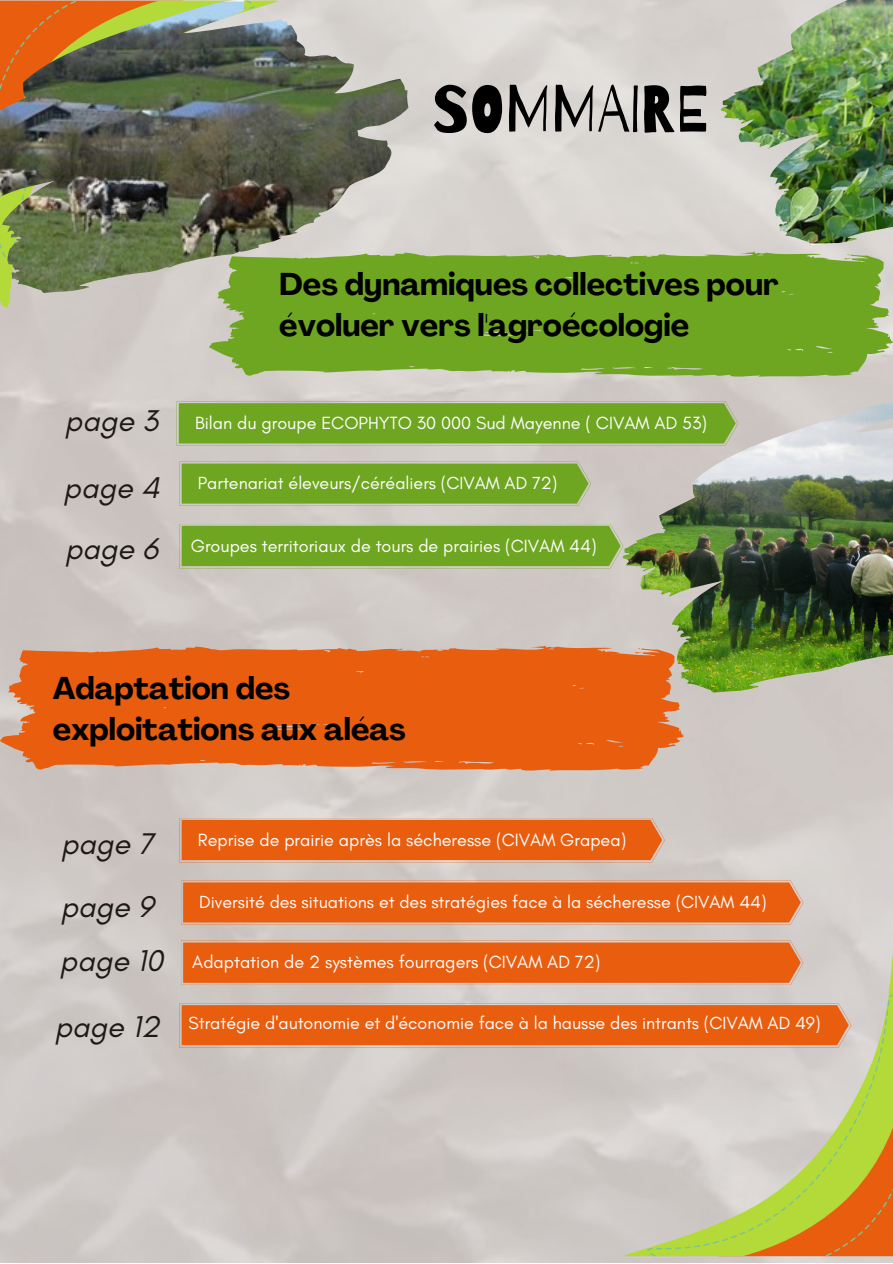
<style>
.page{position:relative;width:893px;height:1264px;background:#fff}
.page>*{position:absolute;margin:0;border:0;box-sizing:border-box;transform-origin:0 0}
.t1{font:65.4px "Barrio";color:#000}
.t2{font:700 31.05px/40.5px "Agrandir";color:#000}
.t3{font:italic 30.6px/66.8px "Glacial Indifference";color:#1d1915}
.t4{font:18px "Glacial Indifference";color:#fff}
.t5{font:17.85px "Glacial Indifference";color:#fff}
</style>
<div class="page">
<img style="left:0;top:0;width:892px;height:1262px">
<svg style="left:0;top:292px;width:209px;height:15px;background:#cecac0"></svg>
<div style="left:623px;top:949px;width:269px;height:54px;background:#d3cfcc"></div>
<div style="left:647px;top:994px;width:245px;height:9px;background:#d3cfcc"></div>
<svg style="left:209px;top:251px;width:683px;height:126px;background:#7aaa34"></svg>
<svg style="left:0;top:646px;width:683px;height:125px;background:#e66822"></svg>
<svg style="left:176px;top:401px;width:446px;height:45px;background:#78a930"></svg>
<svg style="left:179px;top:461px;width:412px;height:45px;background:#7aaa34"></svg>
<svg style="left:179px;top:524px;width:443px;height:44px;background:#78a931"></svg>
<svg style="left:179px;top:817px;width:486px;height:45px;background:#e66a25"></svg>
<svg style="left:181px;top:880px;width:622px;height:44px;background:#e66720"></svg>
<svg style="left:181px;top:940px;width:622px;height:45px;background:#e66822"></svg>
<svg style="left:179px;top:1003px;width:713px;height:253px;background:#d1b69a"></svg>
<img style="left:0;top:0;width:408px;height:292px">
<img style="left:622px;top:399px;width:270px;height:293px">
<img style="left:721px;top:0;width:171px;height:244px">
<h1 class="t1" style="left:431px;top:74px;width:280px">SOMMAIRE</h1>
<h3 class="t3" style="left:64px;top:387px;width:97px">page 3 page 4</h3>
<h3 class="t3" style="left:65px;top:514px;width:94px">page 6</h3>
<h2 class="t2" style="left:279px;top:267px;width:501px">Des dynamiques collectives pour évoluer vers l'agroécologie</h2>
<p class="t4" style="left:195px;top:412px;width:513px">Bilan du groupe ECOPHYTO 30 000 Sud Mayenne ( CIVAM AD 53)</p>
<p class="t5" style="left:198px;top:472px;width:361px">Partenariat éleveurs/céréaliers (CIVAM AD 72)</p>
<p class="t4" style="left:191px;top:534px;width:407px">Groupes territoriaux de tours de prairies (CIVAM 44)</p>
<h2 class="t2" style="left:53px;top:671px;width:354px">Adaptation des exploitations aux aléas</h2>
<h3 class="t3" style="left:61px;top:812px;width:94px;line-height:62.2px">page 7 page 9</h3>
<h3 class="t3" style="left:55px;top:927px;width:110px;line-height:65.4px">page 10 page 12</h3>
<p class="t4" style="left:198px;top:828px;width:430px">Reprise de prairie après la sécheresse (CIVAM Grapea)</p>
<p class="t5" style="left:199px;top:891px;width:568px">Diversité des situations et des stratégies face à la sécheresse (CIVAM 44)</p>
<p class="t4" style="left:192px;top:951px;width:409px">Adaptation de 2 systèmes fourragers (CIVAM AD 72)</p>
<p class="t5" style="left:188px;top:1012px;width:633px">Stratégie d'autonomie et d'économie face à la hausse des intrants (CIVAM AD 49)</p>
</div>
